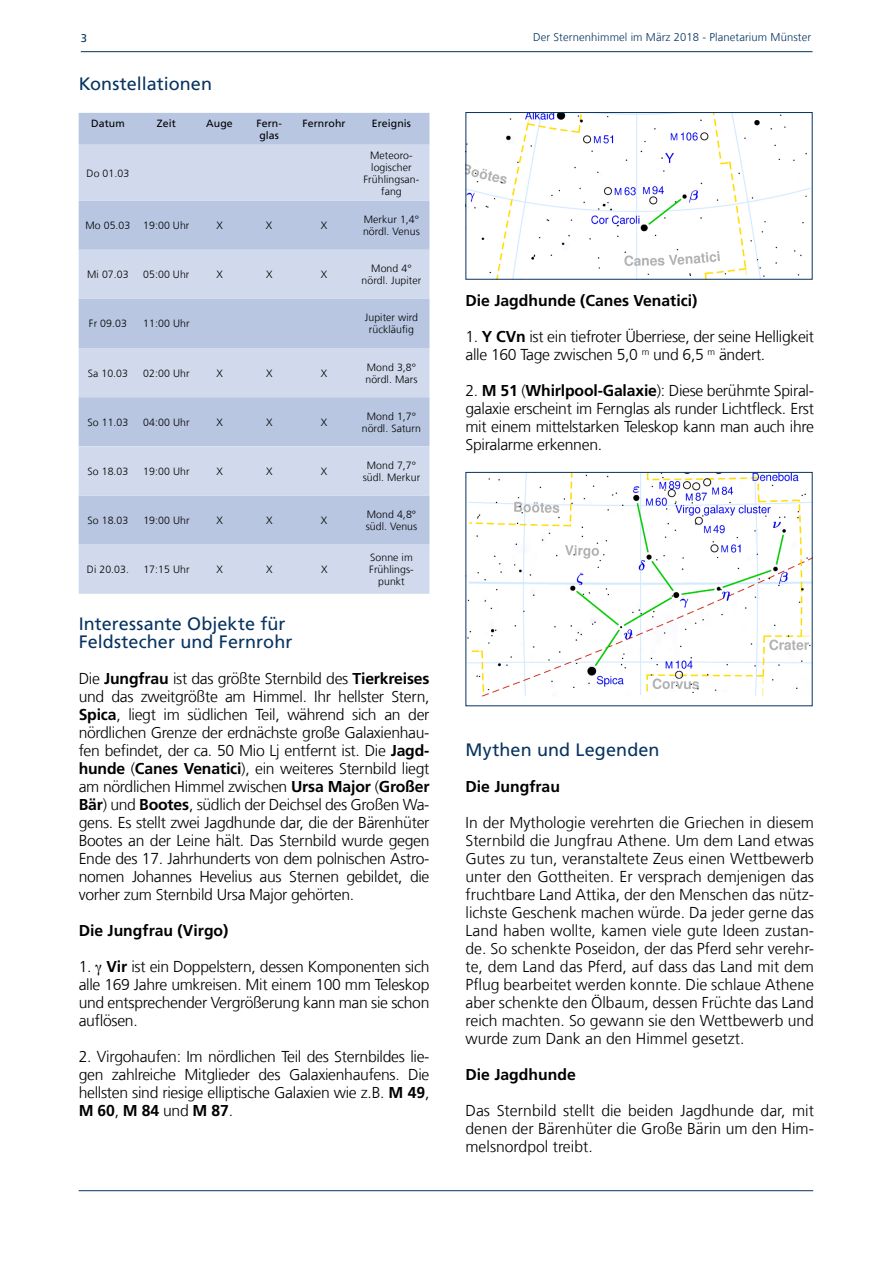
<style>
.page{position:relative;width:893px;height:1263px;background:#fff}
.page>*{position:absolute;margin:0;border:0;box-sizing:border-box;transform-origin:0 0}
.t1{font:18px/18px "Frutiger LT Com";letter-spacing:.005em;color:#073360}
.t2{font:300 15.75px/18px "Frutiger LT Com";letter-spacing:-.02em;color:#000;text-align:justify}
.t3{font:700 15.75px "Frutiger LT Com";color:#000}
.t4{font:300 11.25px "Frutiger LT Com";letter-spacing:.01em;color:#073360}
.t5{font:11.25px "Frutiger LT Com";color:#073360}
.t6{font:300 10.5px/12px "Frutiger LT Com";letter-spacing:.01em;color:#000;text-align:center}
.t7{font:10.5px/12px "Frutiger LT Com";letter-spacing:.01em;color:#000}
.s1{font-weight:700}
</style>
<div class="page">
<div style="left:79px;top:113px;width:350px;height:32px;background:#b8c6e1"></div>
<svg style="left:79px;top:145px;width:350px;height:449px;background:#c6d1e7"></svg>
<hr style="left:81px;top:51px;width:732px;height:1px;background:#073360">
<hr style="left:79px;top:1190px;width:734px;height:1px;background:#073360">
<img style="left:467px;top:474px;width:344px;height:222px">
<div style="left:465px;top:472px;width:348px;height:234px;border:1px solid #073360"></div>
<img style="left:467px;top:114px;width:344px;height:164px">
<div style="left:465px;top:112px;width:348px;height:168px;border:1px solid #073360"></div>
<p class="t5" style="left:81px;top:31px;width:8px">3</p>
<p class="t4" style="left:533px;top:31px;width:279px">Der Sternenhimmel im März 2018 - Planetarium Münster</p>
<p class="t1" style="left:79px;top:75px;width:135px">Konstellationen</p>
<p class="t7" style="left:91px;top:117px;width:35px">Datum</p>
<p class="t7" style="left:157px;top:117px;width:20px">Zeit</p>
<p class="t7" style="left:206px;top:117px;width:28px">Auge</p>
<p class="t7" style="left:256px;top:117px;width:27px">Fern&shy;glas</p>
<p class="t7" style="left:303px;top:117px;width:45px">Fernrohr</p>
<p class="t7" style="left:372px;top:117px;width:41px">Ereignis</p>
<p class="t6" style="left:87px;top:167px;width:44px">Do 01.03</p>
<p class="t6" style="left:364px;top:149px;width:57px">Meteoro&shy;logischer<br>Frühlingsan&shy;fang</p>
<p class="t6" style="left:85px;top:220px;width:106px">Mo 05.03 19:00 Uhr</p>
<p class="t6" style="left:216px;top:220px;width:8px">X</p>
<p class="t6" style="left:266px;top:220px;width:8px">X</p>
<p class="t6" style="left:321px;top:220px;width:8px">X</p>
<p class="t6" style="left:363px;top:214px;width:58px;text-align:left">Merkur 1,4° nördl. Venus</p>
<p class="t6" style="left:87px;top:269px;width:43px">Mi 07.03</p>
<p class="t6" style="left:143px;top:269px;width:48px">05:00 Uhr</p>
<p class="t6" style="left:216px;top:269px;width:8px">X</p>
<p class="t6" style="left:266px;top:269px;width:8px">X</p>
<p class="t6" style="left:321px;top:269px;width:8px">X</p>
<p class="t6" style="left:362px;top:263px;width:61px">Mond 4° nördl. Jupiter</p>
<p class="t6" style="left:89px;top:318px;width:39px">Fr 09.03</p>
<p class="t6" style="left:143px;top:318px;width:48px">11:00 Uhr</p>
<p class="t6" style="left:365px;top:312px;width:55px">Jupiter wird rückläufig</p>
<p class="t6" style="left:88px;top:367px;width:42px">Sa 10.03</p>
<p class="t6" style="left:143px;top:367px;width:48px">02:00 Uhr</p>
<p class="t6" style="left:216px;top:367px;width:8px">X</p>
<p class="t6" style="left:266px;top:367px;width:8px">X</p>
<p class="t6" style="left:321px;top:367px;width:8px">X</p>
<p class="t6" style="left:365px;top:361px;width:53px;text-align:left">Mond 3,8° nördl. Mars</p>
<p class="t6" style="left:88px;top:416px;width:42px">So 11.03</p>
<p class="t6" style="left:143px;top:416px;width:48px">04:00 Uhr</p>
<p class="t6" style="left:216px;top:416px;width:8px">X</p>
<p class="t6" style="left:266px;top:416px;width:8px">X</p>
<p class="t6" style="left:321px;top:416px;width:8px">X</p>
<p class="t6" style="left:362px;top:410px;width:61px">Mond 1,7° nördl. Saturn</p>
<p class="t6" style="left:88px;top:465px;width:42px">So 18.03</p>
<p class="t6" style="left:143px;top:465px;width:48px">19:00 Uhr</p>
<p class="t6" style="left:216px;top:465px;width:8px">X</p>
<p class="t6" style="left:266px;top:465px;width:8px">X</p>
<p class="t6" style="left:321px;top:465px;width:8px">X</p>
<p class="t6" style="left:363px;top:459px;width:59px">Mond 7,7° südl. Merkur</p>
<p class="t6" style="left:88px;top:514px;width:42px">So 18.03</p>
<p class="t6" style="left:143px;top:514px;width:48px">19:00 Uhr</p>
<p class="t6" style="left:216px;top:514px;width:8px">X</p>
<p class="t6" style="left:266px;top:514px;width:8px">X</p>
<p class="t6" style="left:321px;top:514px;width:8px">X</p>
<p class="t6" style="left:366px;top:508px;width:53px;text-align:left">Mond 4,8° südl. Venus</p>
<p class="t6" style="left:87px;top:564px;width:44px">Di 20.03.</p>
<p class="t6" style="left:143px;top:564px;width:48px">17:15 Uhr</p>
<p class="t6" style="left:216px;top:564px;width:8px">X</p>
<p class="t6" style="left:266px;top:564px;width:8px">X</p>
<p class="t6" style="left:321px;top:564px;width:8px">X</p>
<p class="t6" style="left:369px;top:552px;width:46px">Sonne im<br>Frühlings&shy;punkt</p>
<p class="t1" style="left:79px;top:615px;width:215px">Interessante Objekte für<br>Feldstecher und Fernrohr</p>
<p class="t2" style="left:79px;top:670px;width:352px">Die <span class="s1">Jungfrau</span> ist das größte Sternbild des <span class="s1">Tierkreises </span>und das zweitgrößte am Himmel. Ihr hellster Stern, <span class="s1">Spica</span>, liegt im südlichen Teil, während sich an der nördlichen Grenze der erdnächste große Galaxienhau&shy;fen befindet, der ca. 50 Mio Lj entfernt ist. Die <span class="s1">Jagd&shy;hunde</span> (<span class="s1">Canes Venatici</span>), ein weiteres Sternbild liegt am nördlichen Himmel zwischen <span class="s1">Ursa Major</span> (<span class="s1">Großer Bär</span>) und <span class="s1">Bootes</span>, südlich der Deichsel des Großen Wa&shy;gens. Es stellt zwei Jagdhunde dar, die der Bärenhüter Bootes an der Leine hält. Das Sternbild wurde gegen Ende des 17. Jahrhunderts von dem polnischen Astro&shy;nomen Johannes Hevelius aus Sternen gebildet, die vorher zum Sternbild Ursa Major gehörten.</p>
<p class="t3" style="left:79px;top:921px;width:151px">Die Jungfrau (Virgo)</p>
<p class="t2" style="left:79px;top:958px;width:352px">1. <span class="s1">Vir</span> ist ein Doppelstern, dessen Komponenten sich alle 169 Jahre umkreisen. Mit einem 100 mm Teleskop und entsprechender Vergrößerung kann man sie schon auflösen.</p>
<p class="t2" style="left:79px;top:1048px;width:352px">2. Virgohaufen: Im nördlichen Teil des Sternbildes lie&shy;gen zahlreiche Mitglieder des Galaxienhaufens. Die hellsten sind riesige elliptische Galaxien wie z.B. <span class="s1">M 49</span>, <span class="s1">M 60</span>, <span class="s1">M 84</span> und <span class="s1">M 87</span>.</p>
<p class="t3" style="left:465px;top:291px;width:233px">Die Jagdhunde (Canes Venatici)</p>
<p class="t2" style="left:465px;top:328px;width:350px">1. <span class="s1">Y CVn</span> ist ein tiefroter Überriese, der seine Helligkeit alle 160 Tage zwischen 5,0 <sup>m</sup> und 6,5 <sup>m</sup> ändert.</p>
<p class="t2" style="left:465px;top:382px;width:350px">2. <span class="s1">M 51</span> (<span class="s1">Whirlpool-Galaxie</span>): Diese berühmte Spiral&shy;galaxie erscheint im Fernglas als runder Lichtfleck. Erst mit einem mittelstarken Teleskop kann man auch ihre Spiralarme erkennen.</p>
<p class="t1" style="left:465px;top:741px;width:196px">Mythen und Legenden</p>
<p class="t3" style="left:465px;top:777px;width:96px">Die Jungfrau</p>
<p class="t2" style="left:465px;top:814px;width:350px">In der Mythologie verehrten die Griechen in diesem Sternbild die Jungfrau Athene. Um dem Land etwas Gutes zu tun, veranstaltete Zeus einen Wettbewerb unter den Gottheiten. Er versprach demjenigen das fruchtbare Land Attika, der den Menschen das nütz&shy;lichste Geschenk machen würde. Da jeder gerne das Land haben wollte, kamen viele gute Ideen zustan&shy;de. So schenkte Poseidon, der das Pferd sehr verehr&shy;te, dem Land das Pferd, auf dass das Land mit dem Pflug bearbeitet werden konnte. Die schlaue Athene aber schenkte den Ölbaum, dessen Früchte das Land reich machten. So gewann sie den Wettbewerb und wurde zum Dank an den Himmel gesetzt.</p>
<p class="t3" style="left:465px;top:1065px;width:112px">Die Jagdhunde</p>
<p class="t2" style="left:465px;top:1102px;width:350px">Das Sternbild stellt die beiden Jagdhunde dar, mit denen der Bärenhüter die Große Bärin um den Him&shy;melsnordpol treibt.</p>
</div>
